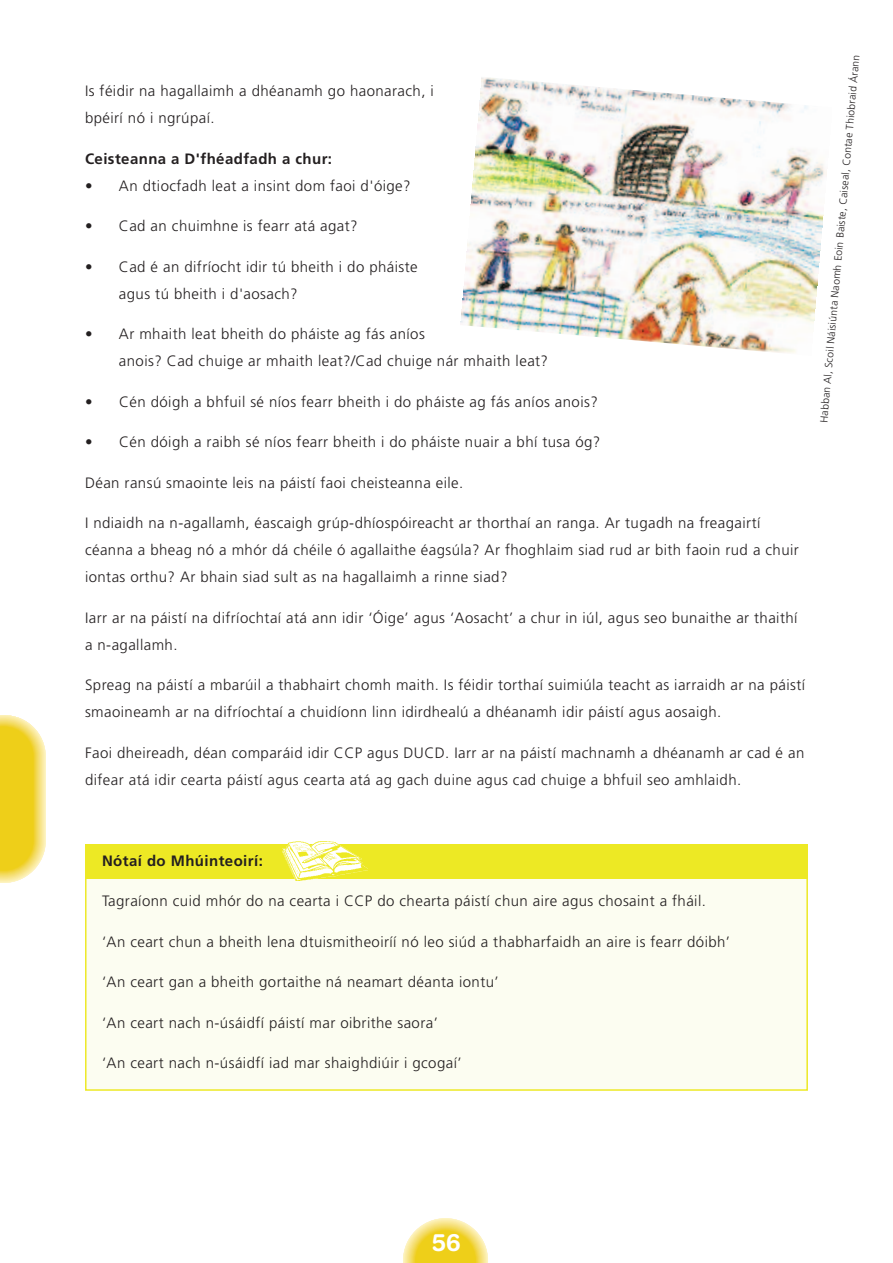
<style>
.page{position:relative;width:893px;height:1263px;background:#fff}
.page>*{position:absolute;margin:0;border:0;box-sizing:border-box;transform-origin:0 0}
.t1{font:700 24px "Helvetica Rounded";color:#fff}
.t2{font:300 15px/27px "Frutiger";letter-spacing:.03em;color:#231f20}
.t3{font:700 15px "Frutiger";letter-spacing:.03em;color:#231f20}
.t4{font:300 10.5px "Frutiger";color:#231f20}
</style>
<div class="page">
<div style="left:87px;top:846px;width:719px;height:243px;background:#fcfdf1"></div>
<div style="left:85px;top:844px;width:723px;height:34px;background:#ede924"></div>
<svg style="left:403px;top:1218px;width:85px;height:45px"></svg>
<svg style="left:0;top:715px;width:46px;height:168px;background:#f2d94f"></svg>
<img style="left:460px;top:77px;width:367px;height:276px">
<img style="left:283px;top:841px;width:85px;height:40px">
<p class="t2" style="left:85px;top:79px;width:350px">Is féidir na hagallaimh a dhéanamh go haonarach, i bpéirí nó i ngrúpaí.</p>
<p class="t3" style="left:85px;top:153px;width:249px">Ceisteanna a D'fhéadfadh a chur:</p>
<p class="t2" style="left:85px;top:173px;width:327px">• An dtiocfadh leat a insint dom faoi d'óige?</p>
<p class="t2" style="left:85px;top:214px;width:274px">• Cad an chuimhne is fearr atá agat?</p>
<p class="t2" style="left:119px;top:254px;width:300px;text-indent:-34px">• Cad é an difríocht idir tú bheith i do pháiste agus tú bheith i d'aosach?</p>
<p class="t2" style="left:119px;top:322px;width:431px;text-indent:-34px">• Ar mhaith leat bheith do pháiste ag fás aníos<br>anois? Cad chuige ar mhaith leat?/Cad chuige nár mhaith leat?</p>
<p class="t2" style="left:85px;top:389px;width:514px">• Cén dóigh a bhfuil sé níos fearr bheith i do pháiste ag fás aníos anois?</p>
<p class="t2" style="left:85px;top:430px;width:517px">• Cén dóigh a raibh sé níos fearr bheith i do pháiste nuair a bhí tusa óg?</p>
<p class="t2" style="left:85px;top:470px;width:380px">Déan ransú smaointe leis na páistí faoi cheisteanna eile.</p>
<p class="t2" style="left:85px;top:511px;width:715px">I ndiaidh na n-agallamh, éascaigh grúp-dhíospóireacht ar thorthaí an ranga. Ar tugadh na freagairtí céanna a bheag nó a mhór dá chéile ó agallaithe éagsúla? Ar fhoghlaim siad rud ar bith faoin rud a chuir iontas orthu? Ar bhain siad sult as na hagallaimh a rinne siad?</p>
<p class="t2" style="left:85px;top:605px;width:714px">Iarr ar na páistí na difríochtaí atá ann idir ‘Óige’ agus ‘Aosacht’ a chur in iúl, agus seo bunaithe ar thaithí a n-agallamh.</p>
<p class="t2" style="left:85px;top:673px;width:722px">Spreag na páistí a mbarúil a thabhairt chomh maith. Is féidir torthaí suimiúla teacht as iarraidh ar na páistí smaoineamh ar na difríochtaí a chuidíonn linn idirdhealú a dhéanamh idir páistí agus aosaigh.</p>
<p class="t2" style="left:85px;top:740px;width:721px">Faoi dheireadh, déan comparáid idir CCP agus DUCD. Iarr ar na páistí machnamh a dhéanamh ar cad é an difear atá idir cearta páistí agus cearta atá ag gach duine agus cad chuige a bhfuil seo amhlaidh.</p>
<p class="t4" style="left:819px;top:422px;width:371px;rotate:-85deg">Habban Al, Scoil Náisiúnta Naomh Eoin Baiste, Caiseal, Contae Thiobraid Árann</p>
<p class="t3" style="left:102px;top:855px;width:162px">Nótaí do Mhúinteoirí:</p>
<p class="t2" style="left:102px;top:889px;width:605px">Tagraíonn cuid mhór do na cearta i CCP do chearta páistí chun aire agus chosaint a fháil.</p>
<p class="t2" style="left:102px;top:929px;width:630px">‘An ceart chun a bheith lena dtuismitheoiríí nó leo siúd a thabharfaidh an aire is fearr dóibh’</p>
<p class="t2" style="left:102px;top:970px;width:398px">‘An ceart gan a bheith gortaithe ná neamart déanta iontu’</p>
<p class="t2" style="left:102px;top:1010px;width:337px">‘An ceart nach n-úsáidfí páistí mar oibrithe saora’</p>
<p class="t2" style="left:102px;top:1051px;width:361px">‘An ceart nach n-úsáidfí iad mar shaighdiúir i gcogaí’</p>
<h1 class="t1" style="left:432px;top:1233px;width:30px">56</h1>
</div>
